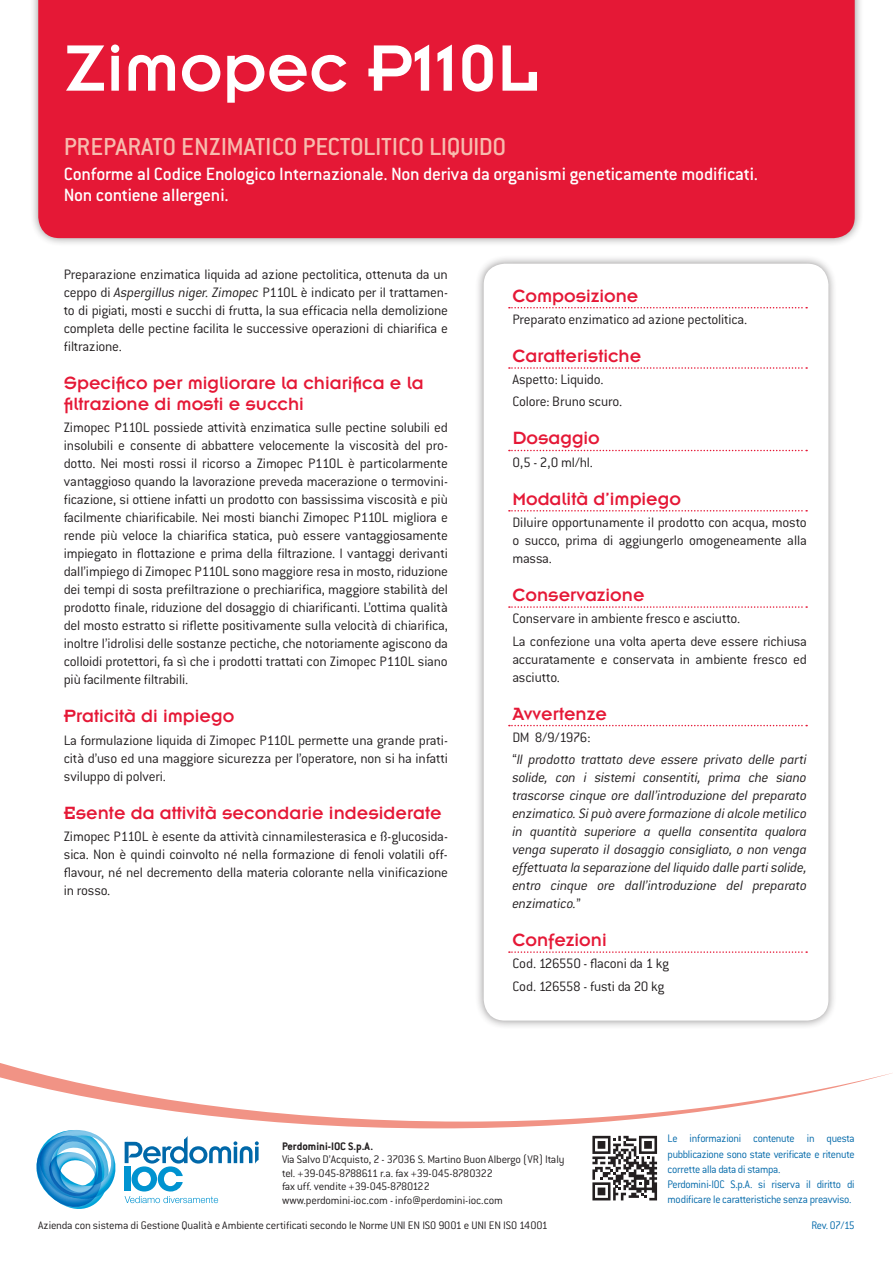
<style>
.page{position:relative;width:893px;height:1263px;background:#fff}
.page>*{position:absolute;margin:0;border:0;box-sizing:border-box;transform-origin:0 0}
._1_NOME_PRODOTTO{font:72px "Insignia";color:#fff}
._2_SOTTOTITOLO{font:500 27px "Conduit ITC";letter-spacing:-.015em;color:#f7bcae}
._5_H4{font:19.5px/21px "Insignia A";color:#e51836}
._3_SOTTOTITOLO-bis{font:500 19.5px/21px "Conduit ITC";letter-spacing:-.015em;color:#fff}
._6_H4{font:19.5px "Insignia A";color:#e51836}
._4_testo{font:300 15px/18px "Conduit ITC";letter-spacing:-.015em;color:#231f20;text-align:justify}
._7_testo{font:italic 300 15px/18px "Conduit ITC";letter-spacing:-.015em;color:#231f20;text-align:justify}
._7_testo-2{font:300 15px/18px "Conduit ITC";letter-spacing:-.015em;color:#231f20;text-align:justify}
.pié_pagina{font:300 12px "Conduit ITC";letter-spacing:-.015em;color:#231f20}
.pié_pagina_DX{font:300 12px/15.1px "Conduit ITC";letter-spacing:-.02em;color:#0068a9;text-align:justify;scale:.95 1}
.pié_pagina-2{font:300 12px "Conduit ITC";letter-spacing:-.035em;color:#231f20}
.pié_pagina-3{font:700 12px "Conduit ITC";color:#231f20}
._8_REV{font:300 12px "Conduit ITC";letter-spacing:-.05em;color:#0068a9;scale:.95 1}
.s1{font-style:italic}
.s2{font-style:normal}
</style>
<div class="page">
<div style="left:29px;top:0;width:835px;height:247px;background:#231f20;opacity:.5"></div>
<div style="left:38px;top:0;width:817px;height:238px;background:#e51836"></div>
<div style="left:475px;top:255px;width:363px;height:775px;background:#231f20;opacity:.5"></div>
<div style="left:484px;top:264px;width:344px;height:756px;background:#fff;border-radius:21px"></div>
<svg style="left:509px;top:307px;width:298px;height:1px"></svg>
<svg style="left:509px;top:367px;width:298px;height:2px"></svg>
<svg style="left:509px;top:450px;width:298px;height:1px"></svg>
<svg style="left:509px;top:510px;width:298px;height:1px"></svg>
<svg style="left:509px;top:606px;width:298px;height:2px"></svg>
<svg style="left:509px;top:725px;width:298px;height:1px"></svg>
<svg style="left:0;top:872px;width:892px;height:256px"></svg>
<svg style="left:32px;top:1125px;width:227px;height:84px"></svg>
<svg style="left:592px;top:1135px;width:66px;height:66px"></svg>
<svg style="left:592px;top:1136px;width:65px;height:64px"></svg>
<p class="_1_NOME_PRODOTTO" style="left:64px;top:31px;width:477px">Zimopec P110L</p>
<p class="_2_SOTTOTITOLO" style="left:64px;top:131px;width:444px">PREPARATO ENZIMATICO PECTOLITICO LIQUIDO</p>
<p class="_3_SOTTOTITOLO-bis" style="left:64px;top:163px;width:696px">Conforme al Codice Enologico Internazionale. Non deriva da organismi geneticamente modificati.<br>Non contiene allergeni.</p>
<p class="_4_testo" style="left:64px;top:265px;width:386px">Preparazione enzimatica liquida ad azione pectolitica, ottenuta da un ceppo di <span class="s1">Aspergillus niger. Zimopec</span> P110L è indicato per il trattamen&shy;to di pigiati, mosti e succhi di frutta, la sua efficacia nella demolizione completa delle pectine facilita le successive operazioni di chiarifica e filtrazione.</p>
<p class="_5_H4" style="left:64px;top:372px;width:361px">Specifico per migliorare la chiarifica e la filtrazione di mosti e succhi</p>
<p class="_4_testo" style="left:64px;top:419px;width:386px">Zimopec P110L possiede attività enzimatica sulle pectine solubili ed insolubili e consente di abbattere velocemente la viscosità del pro&shy;dotto. Nei mosti rossi il ricorso a Zimopec P110L è particolarmente vantaggioso quando la lavorazione preveda macerazione o termovini&shy;ficazione, si ottiene infatti un prodotto con bassissima viscosità e più facilmente chiarificabile. Nei mosti bianchi Zimopec P110L migliora e rende più veloce la chiarifica statica, può essere vantaggiosamente impiegato in flottazione e prima della filtrazione. I vantaggi derivanti dall’impiego di Zimopec P110L sono maggiore resa in mosto, riduzione dei tempi di sosta prefiltrazione o prechiarifica, maggiore stabilità del prodotto finale, riduzione del dosaggio di chiarificanti. L’ottima qualità del mosto estratto si riflette positivamente sulla velocità di chiarifica, inoltre l’idrolisi delle sostanze pectiche, che notoriamente agiscono da colloidi protettori, fa sì che i prodotti trattati con Zimopec P110L siano più facilmente filtrabili.</p>
<p class="_5_H4" style="left:64px;top:706px;width:172px">Praticità di impiego</p>
<p class="_4_testo" style="left:64px;top:731px;width:386px">La formulazione liquida di Zimopec P110L permette una grande prati&shy;cità d’uso ed una maggiore sicurezza per l’operatore, non si ha infatti sviluppo di polveri.</p>
<p class="_5_H4" style="left:64px;top:802px;width:379px">Esente da attività secondarie indesiderate</p>
<p class="_4_testo" style="left:64px;top:827px;width:386px">Zimopec P110L è esente da attività cinnamilesterasica e ß-glucosida&shy;sica. Non è quindi coinvolto né nella formazione di fenoli volatili off&shy;flavour, né nel decremento della materia colorante nella vinificazione in rosso.</p>
<p class="_6_H4" style="left:512px;top:286px;width:128px">Composizione</p>
<p class="_7_testo-2" style="left:512px;top:310px;width:236px">Preparato enzimatico ad azione pectolitica.</p>
<p class="_6_H4" style="left:512px;top:346px;width:130px">Caratteristiche</p>
<p class="_7_testo-2" style="left:512px;top:371px;width:93px">Aspetto: Liquido.</p>
<p class="_7_testo-2" style="left:512px;top:393px;width:111px">Colore: Bruno scuro.</p>
<p class="_6_H4" style="left:512px;top:428px;width:89px">Dosaggio</p>
<p class="_7_testo-2" style="left:512px;top:453px;width:82px">0,5 - 2,0 ml/hl.</p>
<p class="_6_H4" style="left:512px;top:489px;width:170px">Modalità d’impiego</p>
<p class="_7_testo-2" style="left:512px;top:513px;width:296px">Diluire opportunamente il prodotto con acqua, mosto o succo, prima di aggiungerlo omogeneamente alla massa.</p>
<p class="_6_H4" style="left:512px;top:585px;width:134px">Conservazione</p>
<p class="_7_testo-2" style="left:512px;top:610px;width:229px">Conservare in ambiente fresco e asciutto.</p>
<p class="_7_testo-2" style="left:512px;top:632px;width:296px">La confezione una volta aperta deve essere richiusa accuratamente e conservata in ambiente fresco ed asciutto.</p>
<p class="_6_H4" style="left:512px;top:703px;width:96px">Avvertenze</p>
<p class="_7_testo-2" style="left:512px;top:728px;width:80px">DM 8/9/1976:</p>
<p class="_7_testo" style="left:512px;top:750px;width:296px"><span class="s2">“</span>Il prodotto trattato deve essere privato delle parti solide, con i sistemi consentiti, prima che siano trascorse cinque ore dall’introduzione del preparato enzimatico. Si può avere formazione di alcole metilico in quantità superiore a quella consentita qualora venga superato il dosaggio consigliato, o non venga effettuata la separazione del liquido dalle parti solide, entro cinque ore dall’introduzione del preparato enzimatico.<span class="s2">”</span></p>
<p class="_6_H4" style="left:512px;top:930px;width:96px">Confezioni</p>
<p class="_7_testo-2" style="left:512px;top:955px;width:158px">Cod. 126550 - flaconi da 1 kg</p>
<p class="_7_testo-2" style="left:512px;top:977px;width:153px">Cod. 126558 - fusti da 20 kg</p>
<p class="pié_pagina-3" style="left:282px;top:1139px;width:93px">Perdomini-IOC S.p.A.</p>
<p class="pié_pagina" style="left:282px;top:1153px;width:284px">Via Salvo D’Acquisto, 2 - 37036 S. Martino Buon Albergo (VR) Italy</p>
<p class="pié_pagina-2" style="left:282px;top:1167px;width:212px">tel. +39-045-8788611 r.a. fax +39-045-8780322</p>
<p class="pié_pagina" style="left:282px;top:1180px;width:149px">fax uff. vendite +39-045-8780122</p>
<p class="pié_pagina" style="left:282px;top:1194px;width:222px">www.perdomini-ioc.com - info@perdomini-ioc.com</p>
<p class="pié_pagina" style="left:38px;top:1219px;width:511px">Azienda con sistema di Gestione Qualità e Ambiente certificati secondo le Norme UNI EN ISO 9001 e UNI EN ISO 14001</p>
<p class="pié_pagina_DX" style="left:668px;top:1131px;width:198px">Le informazioni contenute in questa pubblicazione sono state verificate e ritenute corrette alla data di stampa.</p>
<p class="pié_pagina_DX" style="left:668px;top:1176px;width:198px">Perdomini-IOC S.p.A. si riserva il diritto di modificare le caratteristiche senza preavviso.</p>
<p class="_8_REV" style="left:811px;top:1219px;width:47px">Rev. 07/15</p>
</div>
